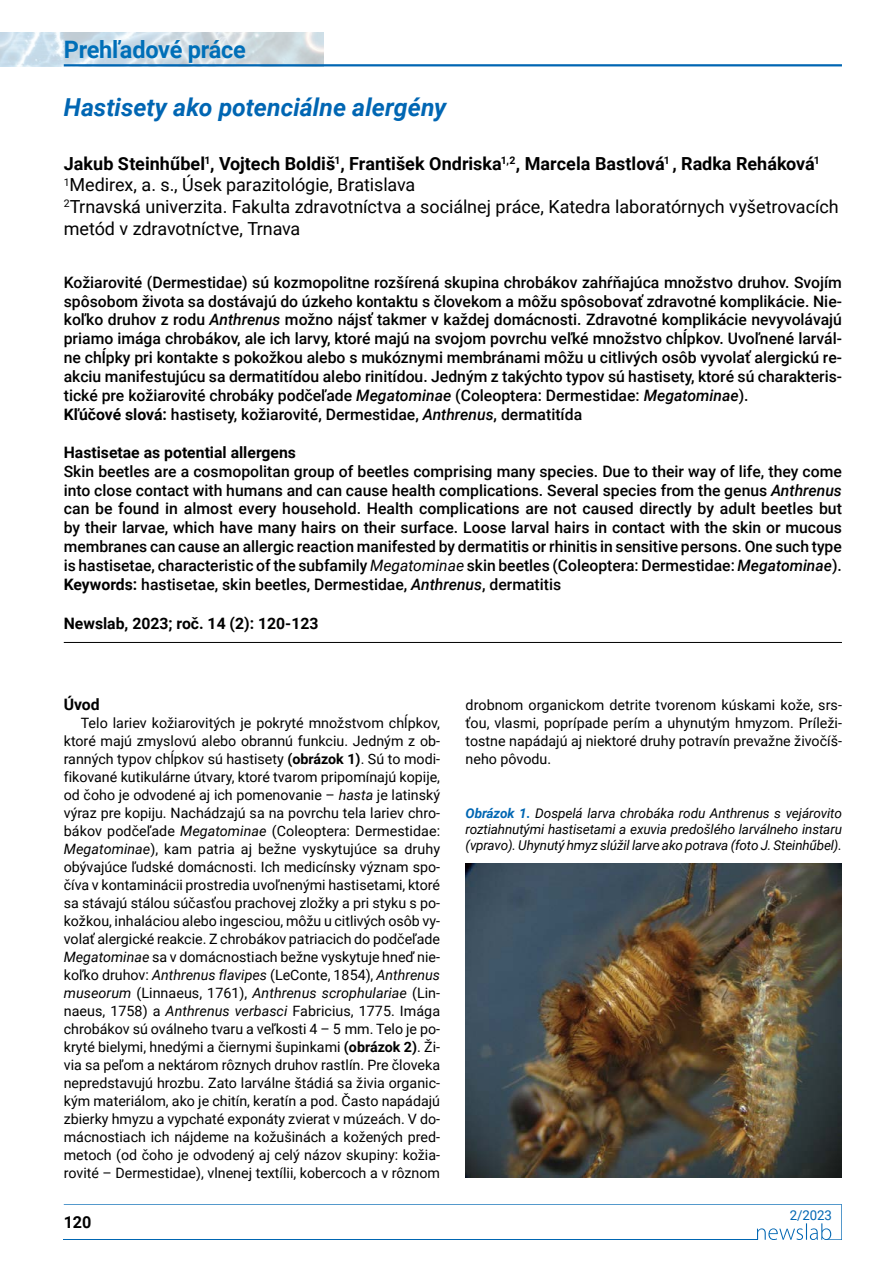
<style>
.page{position:relative;width:893px;height:1263px;background:#fff}
.page>*{position:absolute;margin:0;border:0;box-sizing:border-box;transform-origin:0 0}
.t1{font:italic 700 24.75px "Roboto";color:#0066b3}
.t2{font:700 24px "Roboto";letter-spacing:-.01em;color:#006fb8}
.t3{font:18px/21.6px "Roboto";letter-spacing:-.005em;color:#000}
.t4{font:700 16.5px "Roboto";color:#000}
.t5{font:500 15.75px/18.9px "Roboto";color:#000}
.t6{font:700 15.75px "Roboto";color:#000}
.t7{font:14.25px/18px "Roboto";color:#000;text-align:justify}
.t8{font:italic 13.5px/16.2px "Roboto";letter-spacing:-.01em;color:#000;text-align:justify}
.t9{font:13.5px "Roboto";color:#0066b3}
.s1{font-weight:700}
.s2{font-style:italic}
.s3{font-weight:400;font-style:italic}
.s4{font-weight:700;color:#0066b3}
</style>
<div class="page">
<img style="left:0;top:32px;width:323px;height:34px">
<hr style="left:64px;top:64px;width:778px;height:2px;background:#0066b3">
<svg style="left:64px;top:1204px;width:778px;height:36px"></svg>
<hr style="left:64px;top:642px;width:778px;height:1px;background:#000">
<img style="left:466px;top:863px;width:376px;height:315px">
<h2 class="t2" style="left:64px;top:33px;width:184px">Prehľadové práce</h2>
<h1 class="t1" style="left:64px;top:90px;width:384px">Hastisety ako potenciálne alergény</h1>
<p class="t3" style="left:64px;top:152px;width:777px"><span class="s1">Jakub Steinhűbel</span><sup>1</sup><span class="s1">, Vojtech Boldiš</span><sup>1</sup><span class="s1">, František Ondriska</span><sup>1,2</sup><span class="s1">, Marcela Bastlová</span><sup>1</sup> <span class="s1">, Radka Reháková</span><sup>1<br></sup><sup>1</sup>Medirex, a. s., Úsek parazitológie, Bratislava<br><sup>2</sup>Trnavská univerzita. Fakulta zdravotníctva a sociálnej práce, Katedra laboratórnych vyšetrovacích metód v zdravotníctve, Trnava</p>
<p class="t5" style="left:64px;top:272px;width:780px">Kožiarovité (Dermestidae) sú kozmopolitne rozšírená skupina chrobákov zahŕňajúca množstvo druhov. Svojím spôsobom života sa dostávajú do úzkeho kontaktu s človekom a môžu spôsobovať zdravotné komplikácie. Nie&shy;koľko druhov z rodu <span class="s2">Anthrenus</span> možno nájsť takmer v každej domácnosti. Zdravotné komplikácie nevyvolávajú priamo imága chrobákov, ale ich larvy, ktoré majú na svojom povrchu veľké množstvo chĺpkov. Uvoľnené larvál&shy;ne chĺpky pri kontakte s pokožkou alebo s mukóznymi membránami môžu u citlivých osôb vyvolať alergickú re&shy;akciu manifestujúcu sa dermatitídou alebo rinitídou. Jedným z takýchto typov sú hastisety, ktoré sú charakteris&shy;tické pre kožiarovité chrobáky podčeľade <span class="s2">Megatominae</span> (Coleoptera: Dermestidae: <span class="s2">Megatominae</span>).<br><span class="s1">Kľúčové slová:</span> hastisety, kožiarovité, Dermestidae, <span class="s2">Anthrenus</span>, dermatitída</p>
<p class="t6" style="left:64px;top:441px;width:234px">Hastisetae as potential allergens</p>
<p class="t5" style="left:64px;top:461px;width:780px;text-align:justify">Skin beetles are a cosmopolitan group of beetles comprising many species. Due to their way of life, they come into close contact with humans and can cause health complications. Several species from the genus <span class="s2">Anthrenus </span>can be found in almost every household. Health complications are not caused directly by adult beetles but by their larvae, which have many hairs on their surface. Loose larval hairs in contact with the skin or mucous membranes can cause an allergic reaction manifested by dermatitis or rhinitis in sensitive persons. One such type is hastisetae, characteristic of the subfamily <span class="s3">Megatominae</span> skin beetles (Coleoptera: Dermestidae: <span class="s2">Megatominae</span>).<br><span class="s1">Keywords:</span> hastisetae, skin beetles, Dermestidae, <span class="s2">Anthrenus</span>, dermatitis</p>
<p class="t6" style="left:64px;top:613px;width:256px">Newslab, 2023; roč. 14 (2): 120-123</p>
<p class="t6" style="left:64px;top:693px;width:37px">Úvod</p>
<p class="t7" style="left:64px;top:713px;width:378px;text-indent:17px">Telo lariev kožiarovitých je pokryté množstvom chĺpkov, ktoré majú zmyslovú alebo obrannú funkciu. Jedným z ob&shy;ranných typov chĺpkov sú hastisety <span class="s1">(obrázok 1)</span>. Sú to modi&shy;fikované kutikulárne útvary, ktoré tvarom pripomínajú kopije, od čoho je odvodené aj ich pomenovanie – <span class="s2">hasta</span> je latinský výraz pre kopiju. Nachádzajú sa na povrchu tela lariev chro&shy;bákov podčeľade <span class="s2">Megatominae</span> (Coleoptera: Dermestidae:<br><span class="s2">Megatominae</span>), kam patria aj bežne vyskytujúce sa druhy obývajúce ľudské domácnosti. Ich medicínsky význam spo&shy;číva v kontaminácii prostredia uvoľnenými hastisetami, ktoré sa stávajú stálou súčasťou prachovej zložky a pri styku s po&shy;kožkou, inhaláciou alebo ingesciou, môžu u citlivých osôb vy&shy;volať alergické reakcie. Z chrobákov patriacich do podčeľade <span class="s2">Megatominae</span> sa v domácnostiach bežne vyskytuje hneď nie&shy;koľko druhov: <span class="s2">Anthrenus flavipes</span> (LeConte, 1854), <span class="s2">Anthrenus museorum</span> (Linnaeus, 1761), <span class="s2">Anthrenus scrophulariae</span> (Lin&shy;naeus, 1758) a <span class="s2">Anthrenus verbasci</span> Fabricius, 1775. Imága chrobákov sú oválneho tvaru a veľkosti 4 – 5 mm. Telo je po&shy;kryté bielymi, hnedými a čiernymi šupinkami <span class="s1">(obrázok 2)</span>. Ži&shy;via sa peľom a nektárom rôznych druhov rastlín. Pre človeka nepredstavujú hrozbu. Zato larválne štádiá sa živia organic&shy;kým materiálom, ako je chitín, keratín a pod. Často napádajú zbierky hmyzu a vypchaté exponáty zvierat v múzeách. V do&shy;mácnostiach ich nájdeme na kožušinách a kožených pred&shy;metoch (od čoho je odvodený aj celý názov skupiny: kožia&shy;rovité – Dermestidae), vlnenej textílii, kobercoch a v rôznom</p>
<p class="t4" style="left:64px;top:1211px;width:29px">120</p>
<p class="t7" style="left:466px;top:695px;width:378px">drobnom organickom detrite tvorenom kúskami kože, srs&shy;ťou, vlasmi, poprípade perím a uhynutým hmyzom. Príleži&shy;tostne napádajú aj niektoré druhy potravín prevažne živočíš&shy;neho pôvodu.</p>
<p class="t8" style="left:466px;top:804px;width:378px"><span class="s4">Obrázok 1.</span> Dospelá larva chrobáka rodu Anthrenus s vejárovito roztiahnutými hastisetami a exuvia predošlého larválneho instaru (vpravo). Uhynutý hmyz slúžil larve ako potrava (foto J. Steinhűbel).</p>
<p class="t9" style="left:790px;top:1205px;width:43px">2/2023</p>
</div>
